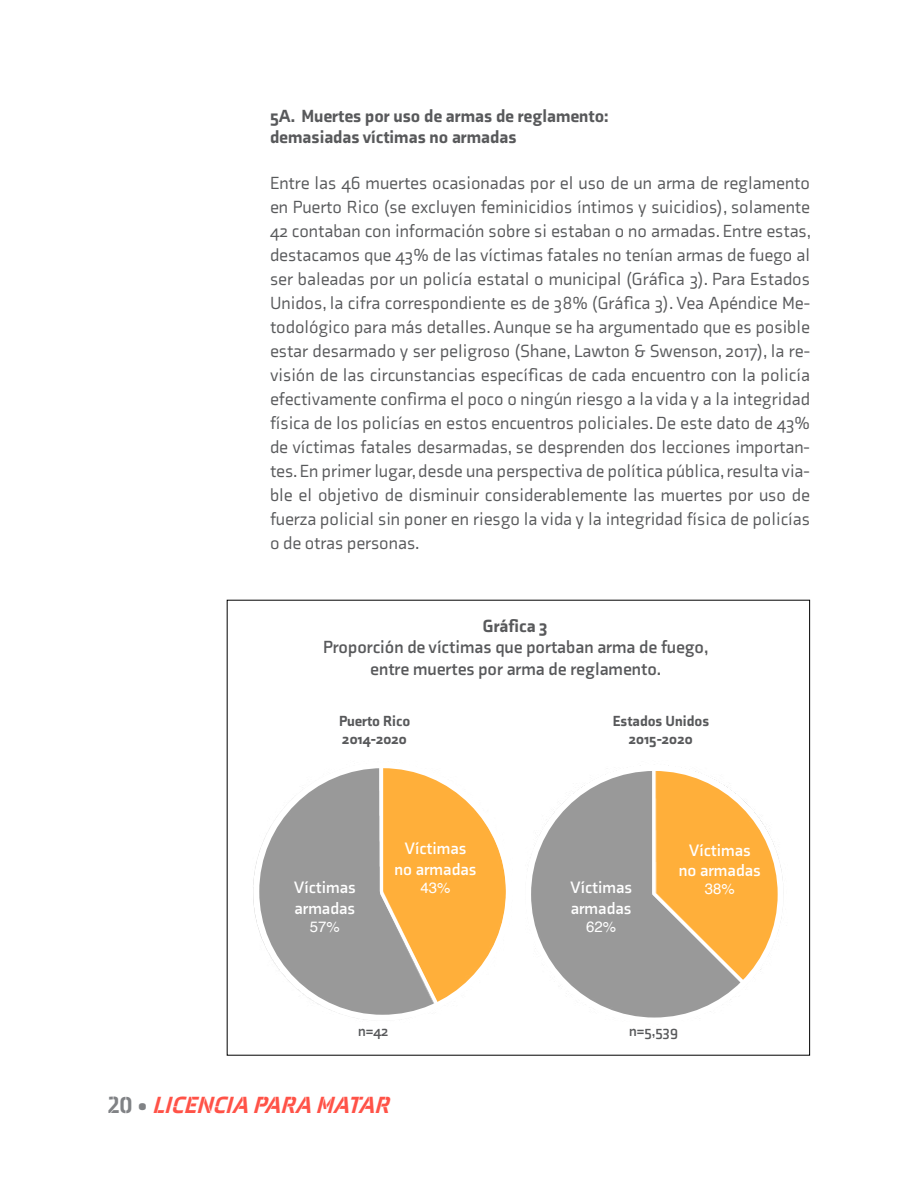
<style>
.page{position:relative;width:918px;height:1188px;background:#fff}
.page>*{position:absolute;margin:0;border:0;box-sizing:border-box;transform-origin:0 0}
.t1{font:italic 900 24px "Axia Stencil";color:#ff5247}
.t2{font:18px/24px "Axia";color:#58595b;text-align:justify}
.t3{font:700 18px/21.6px "Axia";color:#58595b;text-align:center}
.t4{font:900 18px/21.6px "Axia";color:#58595b}
.t5{font:700 16.95px/20.4px "Axia";color:#fff;text-align:center}
.t6{font:900 15px/18px "Axia";color:#58595b}
.t7{font:15px "Helvetica";color:#fff}
.t8{font:700 15px "Axia";color:#58595b}
.s1{font-style:normal;color:#808285}
</style>
<div class="page">
<img style="left:226px;top:753px;width:230px;height:287px">
<hr style="left:380px;top:766px;width:3px;height:128px;background:#fff">
<svg style="left:377px;top:889px;width:67px;height:125px;background:#d1ac76"></svg>
<img style="left:456px;top:761px;width:355px;height:274px">
<div style="left:525px;top:765px;width:259px;height:259px;border:6px solid #fff;border-radius:50%"></div>
<hr style="left:652px;top:770px;width:3px;height:124px;background:#fff">
<svg style="left:649px;top:889px;width:101px;height:100px;background:#cfa972"></svg>
<p class="t4" style="left:270px;top:104px;width:340px">5A. Muertes por uso de armas de reglamento: demasiadas víctimas no armadas</p>
<p class="t2" style="left:270px;top:171px;width:543px">Entre las 46 muertes ocasionadas por el uso de un arma de reglamento en Puerto Rico (se excluyen feminicidios íntimos y suicidios), solamente 42 contaban con información sobre si estaban o no armadas. Entre estas, destacamos que 43% de las víctimas fatales no tenían armas de fuego al ser baleadas por un policía estatal o municipal (Gráfica 3). Para Estados Unidos, la cifra correspondiente es de 38% (Gráfica 3). Vea Apéndice Me&shy;todológico para más detalles. Aunque se ha argumentado que es posible estar desarmado y ser peligroso (Shane, Lawton &amp; Swenson, 2017), la re&shy;visión de las circunstancias específicas de cada encuentro con la policía efectivamente confirma el poco o ningún riesgo a la vida y a la integridad física de los policías en estos encuentros policiales. De este dato de 43% de víctimas fatales desarmadas, se desprenden dos lecciones importan&shy;tes. En primer lugar, desde una perspectiva de política pública, resulta via&shy;ble el objetivo de disminuir considerablemente las muertes por uso de fuerza policial sin poner en riesgo la vida y la integridad física de policías o de otras personas.</p>
<p class="t4" style="left:483px;top:614px;width:67px">Gráfica 3</p>
<p class="t3" style="left:323px;top:636px;width:387px">Proporción de víctimas que portaban arma de fuego, entre muertes por arma de reglamento.</p>
<p class="t6" style="left:339px;top:711px;width:73px">Puerto Rico<br>2014-2020</p>
<p class="t6" style="left:613px;top:711px;width:98px;text-align:center">Estados Unidos<br>2015-2020</p>
<p class="t5" style="left:395px;top:838px;width:83px">Víctimas no armadas</p>
<p class="t5" style="left:294px;top:877px;width:64px">Víctimas</p>
<p class="t7" style="left:421px;top:876px;width:32px">43%</p>
<p class="t5" style="left:294px;top:898px;width:62px">armadas</p>
<p class="t7" style="left:310px;top:915px;width:32px">57%</p>
<p class="t5" style="left:679px;top:840px;width:83px">Víctimas no armadas</p>
<p class="t5" style="left:570px;top:877px;width:64px">Víctimas</p>
<p class="t7" style="left:705px;top:877px;width:32px">38%</p>
<p class="t5" style="left:571px;top:898px;width:62px">armadas</p>
<p class="t7" style="left:586px;top:915px;width:32px">62%</p>
<p class="t8" style="left:358px;top:1022px;width:32px">n=42</p>
<p class="t8" style="left:629px;top:1021px;width:50px">n=5,539</p>
<h1 class="t1" style="left:108px;top:1090px;width:290px"><span class="s1">2 0 •</span> LICENCIA PARA MATAR</h1>
</div>
